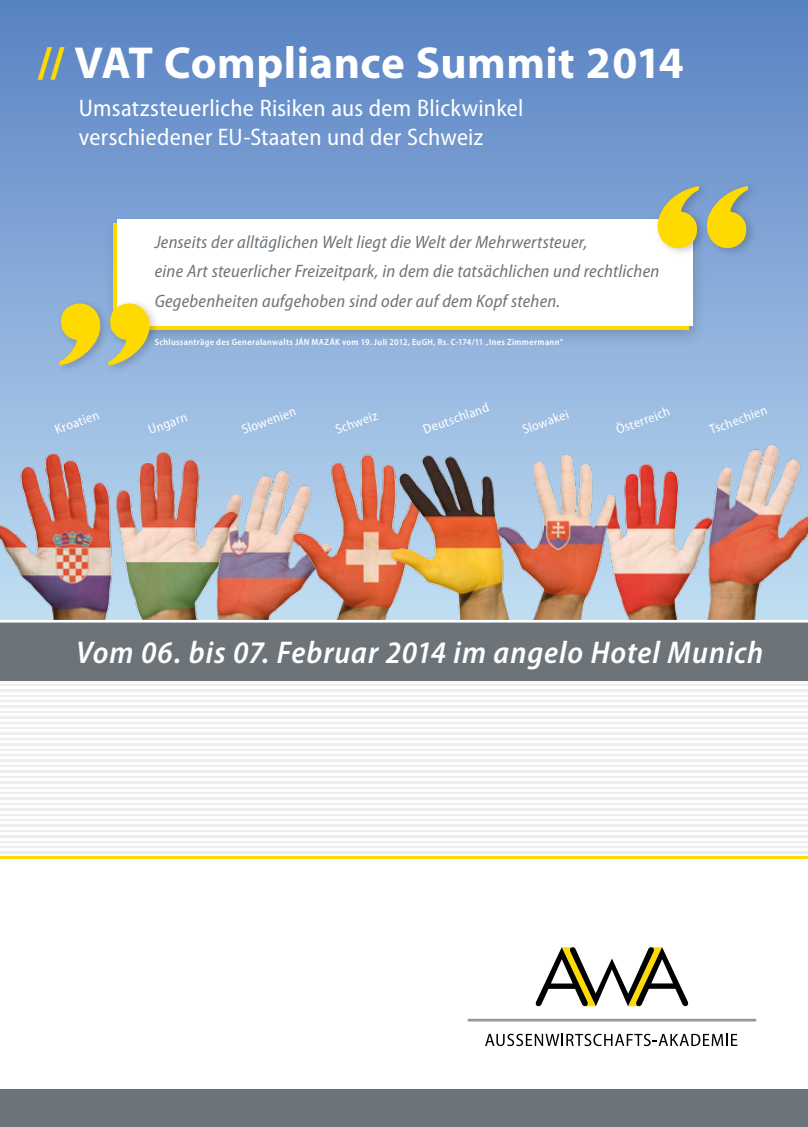
<style>
.page{position:relative;width:808px;height:1127px;background:#fff}
.page>*{position:absolute;margin:0;border:0;box-sizing:border-box;transform-origin:0 0}
.t1{font:700 225px "Perpetua Titling";color:#ffda00}
.t2{font:700 45px "Myriad Pro";letter-spacing:.01em;color:#fff}
.t3{font:italic 600 semi-condensed 31.5px "Myriad Pro";letter-spacing:.03em;color:#fff}
.t4{font:semi-condensed 24px/29.2px "Myriad Pro";letter-spacing:.01em;color:#fff}
.t5{font:italic semi-condensed 18px/29.2px "Myriad Pro";letter-spacing:.015em;color:#6c747a}
.t6{font:semi-condensed 13.5px "Myriad Pro";color:#fff}
.t7{font:600 semi-condensed 9px "Myriad Pro";letter-spacing:.04em;color:#fff}
.s1{color:#ffda00}
.s2{font-weight:400}
</style>
<div class="page">
<svg style="left:0;top:0;width:808px;height:469px;background:#7a9fd2"></svg>
<img style="left:0;top:439px;width:130px;height:181px">
<img style="left:621px;top:461px;width:85px;height:159px">
<img style="left:240px;top:469px;width:50px;height:151px">
<img style="left:706px;top:439px;width:102px;height:181px">
<img style="left:102px;top:452px;width:138px;height:168px">
<img style="left:290px;top:449px;width:99px;height:171px">
<img style="left:389px;top:449px;width:105px;height:171px">
<img style="left:494px;top:449px;width:127px;height:171px">
<div style="left:0;top:684px;width:808px;height:172px;background:#eceef0"></div>
<hr style="left:0;top:767px;width:808px;height:3px;background:#fff">
<hr style="left:0;top:773px;width:808px;height:2px;background:#fff">
<hr style="left:0;top:778px;width:808px;height:3px;background:#fff">
<hr style="left:0;top:783px;width:808px;height:3px;background:#fff">
<hr style="left:0;top:789px;width:808px;height:3px;background:#fff">
<hr style="left:0;top:794px;width:808px;height:3px;background:#fff">
<hr style="left:0;top:800px;width:808px;height:2px;background:#fff">
<hr style="left:0;top:805px;width:808px;height:3px;background:#fff">
<hr style="left:0;top:811px;width:808px;height:2px;background:#fff">
<hr style="left:0;top:816px;width:808px;height:3px;background:#fff">
<hr style="left:0;top:821px;width:808px;height:3px;background:#fff">
<hr style="left:0;top:827px;width:808px;height:2px;background:#fff">
<hr style="left:0;top:832px;width:808px;height:3px;background:#fff">
<hr style="left:0;top:838px;width:808px;height:2px;background:#fff">
<hr style="left:0;top:843px;width:808px;height:3px;background:#fff">
<hr style="left:0;top:848px;width:808px;height:3px;background:#fff">
<hr style="left:0;top:854px;width:808px;height:2px;background:#fff">
<hr style="left:0;top:762px;width:808px;height:3px;background:#fff">
<hr style="left:0;top:756px;width:808px;height:3px;background:#fff">
<hr style="left:0;top:751px;width:808px;height:3px;background:#fff">
<hr style="left:0;top:746px;width:808px;height:2px;background:#fff">
<hr style="left:0;top:740px;width:808px;height:3px;background:#fff">
<hr style="left:0;top:735px;width:808px;height:3px;background:#fff">
<hr style="left:0;top:729px;width:808px;height:3px;background:#fff">
<hr style="left:0;top:724px;width:808px;height:3px;background:#fff">
<hr style="left:0;top:719px;width:808px;height:2px;background:#fff">
<hr style="left:0;top:713px;width:808px;height:3px;background:#fff">
<hr style="left:0;top:708px;width:808px;height:3px;background:#fff">
<hr style="left:0;top:702px;width:808px;height:3px;background:#fff">
<hr style="left:0;top:697px;width:808px;height:3px;background:#fff">
<hr style="left:0;top:692px;width:808px;height:2px;background:#fff">
<hr style="left:0;top:686px;width:808px;height:3px;background:#fff">
<hr style="left:0;top:856px;width:521px;height:3px;background:#ffda00">
<hr style="left:515px;top:856px;width:293px;height:3px;background:#ffda00">
<svg style="left:485px;top:1034px;width:252px;height:12px"></svg>
<svg style="left:467px;top:1019px;width:289px;height:2px"></svg>
<svg style="left:535px;top:947px;width:154px;height:60px"></svg>
<div style="left:0;top:1089px;width:808px;height:38px;background:#6c747a"></div>
<div style="left:103px;top:213px;width:604px;height:135px;background:#000;opacity:.2"></div>
<svg style="left:113px;top:223px;width:575px;height:106px;fill:#ffda00"></svg>
<div style="left:117px;top:219px;width:575px;height:106px;background:#fff"></div>
<div style="left:55px;top:297px;width:106px;height:78px;background:#000;opacity:.2"></div>
<div style="left:653px;top:180px;width:106px;height:78px;background:#000;opacity:.2"></div>
<div style="left:0;top:622px;width:808px;height:59px;background:#6c747a"></div>
<h2 class="t2" style="left:37px;top:33px;width:648px"><span class="s1">//</span> VAT Compliance Summit 2014</h2>
<h3 class="t4" style="left:79px;top:93px;width:446px">Umsatzsteuerliche Risiken aus dem Blickwinkel verschiedener EU-Staaten und der Schweiz</h3>
<h1 class="t1" style="left:754px;top:434px;width:105px;rotate:-180deg">„</h1>
<p class="t5" style="left:155px;top:228px;width:506px">Jenseits der alltäglichen Welt liegt die Welt der Mehrwertsteuer,<br>eine Art steuerlicher Freizeitpark, in dem die tatsächlichen und rechtlichen</p>
<p class="t5" style="left:155px;top:286px;width:407px">Gegebenheiten aufgehoben sind oder auf dem Kopf stehen.</p>
<p class="t7" style="left:155px;top:336px;width:410px">Schlussanträge des Generalanwalts JÁN MAZÁK vom 19. Juli 2012, EuGH, Rs. C-174/11 <span class="s2">„</span>Ines Zimmermann“</p>
<h1 class="t1" style="left:53px;top:118px;width:105px">„</h1>
<p class="t6" style="left:53px;top:423px;width:48px;rotate:-20deg">Kroatien</p>
<p class="t6" style="left:146px;top:423px;width:42px;rotate:-20deg">Ungarn</p>
<p class="t6" style="left:240px;top:423px;width:58px;rotate:-20deg">Slowenien</p>
<p class="t6" style="left:333px;top:423px;width:45px;rotate:-20deg">Schweiz</p>
<p class="t6" style="left:421px;top:423px;width:70px;rotate:-20deg">Deutschland</p>
<p class="t6" style="left:520px;top:423px;width:50px;rotate:-20deg">Slowakei</p>
<p class="t6" style="left:614px;top:423px;width:58px;rotate:-20deg">Österreich</p>
<p class="t6" style="left:707px;top:423px;width:62px;rotate:-20deg">Tschechien</p>
<h3 class="t3" style="left:76px;top:636px;width:689px">Vom 06. bis 07. Februar 2014 im angelo Hotel Munich</h3>
</div>
